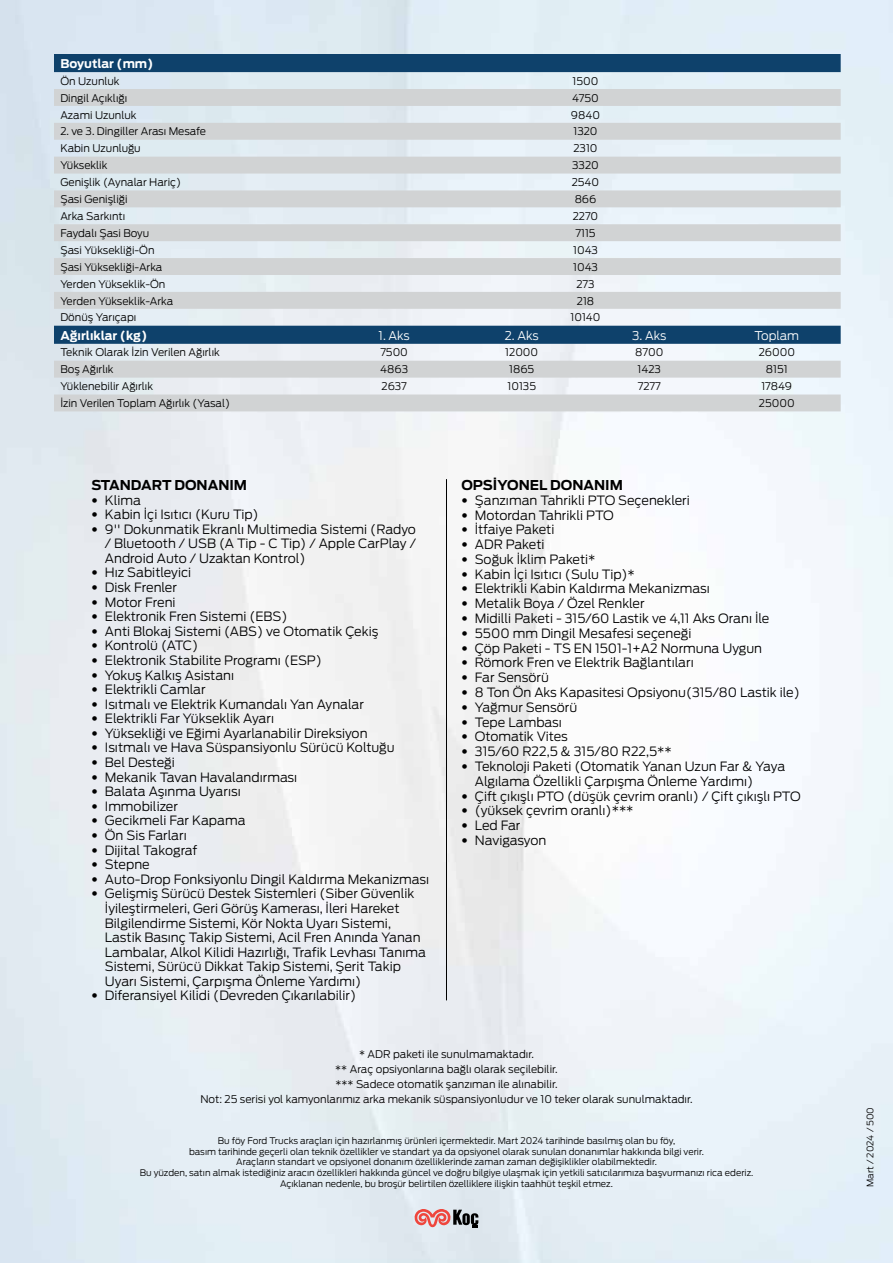
<style>
.page{position:relative;width:893px;height:1263px;background:#fff}
.page>*{position:absolute;margin:0;border:0;box-sizing:border-box;transform-origin:0 0}
.t1{font:700 13.5px "Ford Antenna";color:#000}
.t2{font:300 12.75px/14.5px "Ford Antenna";color:#000}
.t3{font:700 12px "Ford Antenna";color:#fff}
.t4{font:300 12px "Ford Antenna";color:#fff}
.t5{font:300 10.5px/15px "Ford Antenna";color:#000;text-align:center}
.t6{font:300 9px/10.8px "Ford Antenna";color:#000;text-align:center}
.s1{font-family:"Helvetica Neue LT Std";font-stretch:condensed}
</style>
<div class="page">
<hr style="left:446px;top:479px;width:1px;height:521px;background:#000">
<svg style="left:54px;top:54px;width:787px;height:35px;background:#7393ac"></svg>
<svg style="left:54px;top:89px;width:787px;height:289px;background:#cfd7dd"></svg>
<div style="left:54px;top:394px;width:787px;height:17px;background:#d1d3d4"></div>
<svg style="left:415px;top:1209px;width:63px;height:19px"></svg>
<p class="t3" style="left:60px;top:53px;width:94px">Boyutlar (mm)</p>
<p class="t5" style="left:60px;top:72px;width:61px">Ön Uzunluk</p>
<p class="t5" style="left:573px;top:72px;width:27px">1500</p>
<p class="t5" style="left:60px;top:89px;width:68px">Dingil Açıklığı</p>
<p class="t5" style="left:572px;top:89px;width:28px">4750</p>
<p class="t5" style="left:60px;top:106px;width:78px">Azami Uzunluk</p>
<p class="t5" style="left:571px;top:106px;width:31px">9840</p>
<p class="t5" style="left:60px;top:123px;width:147px">2. ve 3. Dingiller Arası Mesafe</p>
<p class="t5" style="left:573px;top:123px;width:26px">1320</p>
<p class="t5" style="left:60px;top:140px;width:82px">Kabin Uzunluğu</p>
<p class="t5" style="left:573px;top:140px;width:26px">2310</p>
<p class="t5" style="left:60px;top:157px;width:49px">Yükseklik</p>
<p class="t5" style="left:572px;top:157px;width:28px">3320</p>
<p class="t5" style="left:60px;top:174px;width:122px">Genişlik (Aynalar Hariç)</p>
<p class="t5" style="left:572px;top:174px;width:29px">2540</p>
<p class="t5" style="left:60px;top:191px;width:69px">Şasi Genişliği</p>
<p class="t5" style="left:575px;top:191px;width:23px">866</p>
<p class="t5" style="left:60px;top:207px;width:66px">Arka Sarkıntı</p>
<p class="t5" style="left:573px;top:207px;width:27px">2270</p>
<p class="t5" style="left:60px;top:224px;width:90px">Faydalı Şasi Boyu</p>
<p class="t5" style="left:575px;top:224px;width:22px">7115</p>
<p class="t5" style="left:60px;top:241px;width:96px">Şasi Yüksekliği-Ön</p>
<p class="t5" style="left:573px;top:241px;width:26px">1043</p>
<p class="t5" style="left:60px;top:258px;width:104px">Şasi Yüksekliği-Arka</p>
<p class="t5" style="left:573px;top:258px;width:26px">1043</p>
<p class="t5" style="left:60px;top:275px;width:106px">Yerden Yükseklik-Ön</p>
<p class="t5" style="left:576px;top:275px;width:20px">273</p>
<p class="t5" style="left:60px;top:292px;width:114px">Yerden Yükseklik-Arka</p>
<p class="t5" style="left:577px;top:292px;width:19px">218</p>
<p class="t5" style="left:60px;top:309px;width:78px">Dönüş Yarıçapı</p>
<p class="t5" style="left:570px;top:309px;width:32px">10140</p>
<p class="t3" style="left:60px;top:324px;width:88px">Ağırlıklar (kg)</p>
<p class="t4" style="left:379px;top:325px;width:33px">1. Aks</p>
<p class="t4" style="left:505px;top:325px;width:35px">2. Aks</p>
<p class="t4" style="left:632px;top:325px;width:36px">3. Aks</p>
<p class="t4" style="left:755px;top:325px;width:46px">Toplam</p>
<p class="t5" style="left:60px;top:344px;width:161px">Teknik Olarak İzin Verilen Ağırlık</p>
<p class="t5" style="left:380px;top:344px;width:29px">7500</p>
<p class="t5" style="left:505px;top:344px;width:35px">12000</p>
<p class="t5" style="left:635px;top:344px;width:30px">8700</p>
<p class="t5" style="left:759px;top:344px;width:38px">26000</p>
<p class="t5" style="left:60px;top:361px;width:55px">Boş Ağırlık</p>
<p class="t5" style="left:380px;top:361px;width:29px">4863</p>
<p class="t5" style="left:509px;top:361px;width:27px">1865</p>
<p class="t5" style="left:638px;top:361px;width:25px">1423</p>
<p class="t5" style="left:766px;top:361px;width:23px">8151</p>
<p class="t5" style="left:60px;top:378px;width:94px">Yüklenebilir Ağırlık</p>
<p class="t5" style="left:381px;top:378px;width:27px">2637</p>
<p class="t5" style="left:507px;top:378px;width:30px">10135</p>
<p class="t5" style="left:638px;top:378px;width:24px">7277</p>
<p class="t5" style="left:761px;top:378px;width:32px">17849</p>
<p class="t5" style="left:60px;top:395px;width:171px">İzin Verilen Toplam Ağırlık (Yasal)</p>
<p class="t5" style="left:759px;top:395px;width:37px">25000</p>
<p class="t1" style="left:91px;top:473px;width:157px">STANDART DONANIM</p>
<p class="t2" style="left:91px;top:491px;width:51px"><span class="s1">•</span> Klima</p>
<p class="t2" style="left:91px;top:506px;width:169px"><span class="s1">•</span> Kabin İçi Isıtıcı (Kuru Tip)</p>
<p class="t2" style="left:105px;top:520px;width:313px;text-align:justify;text-indent:-14px"><span class="s1">•</span> 9'' Dokunmatik Ekranlı Multimedia Sistemi (Radyo / Bluetooth / USB (A Tip - C Tip) / Apple CarPlay / Android Auto / Uzaktan Kontrol)</p>
<p class="t2" style="left:91px;top:564px;width:101px"><span class="s1">•</span> Hız Sabitleyici</p>
<p class="t2" style="left:91px;top:579px;width:87px"><span class="s1">•</span> Disk Frenler</p>
<p class="t2" style="left:91px;top:593px;width:86px"><span class="s1">•</span> Motor Freni</p>
<p class="t2" style="left:91px;top:608px;width:198px"><span class="s1">•</span> Elektronik Fren Sistemi (EBS)</p>
<p class="t2" style="left:91px;top:622px;width:288px"><span class="s1">•</span> Anti Blokaj Sistemi (ABS) ve Otomatik Çekiş</p>
<p class="t2" style="left:91px;top:637px;width:108px"><span class="s1">•</span> Kontrolü (ATC)</p>
<p class="t2" style="left:91px;top:651px;width:232px"><span class="s1">•</span> Elektronik Stabilite Programı (ESP)</p>
<p class="t2" style="left:91px;top:666px;width:144px"><span class="s1">•</span> Yokuş Kalkış Asistanı</p>
<p class="t2" style="left:91px;top:681px;width:116px"><span class="s1">•</span> Elektrikli Camlar</p>
<p class="t2" style="left:91px;top:695px;width:274px"><span class="s1">•</span> Isıtmalı ve Elektrik Kumandalı Yan Aynalar</p>
<p class="t2" style="left:91px;top:710px;width:184px"><span class="s1">•</span> Elektrikli Far Yü kseklik Ayarı</p>
<p class="t2" style="left:91px;top:724px;width:278px"><span class="s1">•</span> Yüksekliği ve Eğimi Ayarlanabilir Direksiyon</p>
<p class="t2" style="left:91px;top:739px;width:305px"><span class="s1">•</span> Isıtmalı ve Hava Süspansiyonlu Sü rücü Koltuğu</p>
<p class="t2" style="left:91px;top:754px;width:85px"><span class="s1">•</span> Bel Desteği</p>
<p class="t2" style="left:91px;top:768px;width:207px"><span class="s1">•</span> Mekanik Tavan Havalandırması</p>
<p class="t2" style="left:91px;top:783px;width:151px"><span class="s1">•</span> Balata Aşınma Uyarısı</p>
<p class="t2" style="left:91px;top:797px;width:88px"><span class="s1">•</span> Immobilizer</p>
<p class="t2" style="left:91px;top:812px;width:156px"><span class="s1">•</span> Gecikmeli Far Kapama</p>
<p class="t2" style="left:91px;top:826px;width:97px"><span class="s1">•</span> Ön Sis Farları</p>
<p class="t2" style="left:91px;top:841px;width:108px"><span class="s1">•</span> Dijital Takograf</p>
<p class="t2" style="left:91px;top:856px;width:60px"><span class="s1">•</span> Stepne</p>
<p class="t2" style="left:91px;top:870px;width:339px"><span class="s1">•</span> Auto-Drop Fonksiyonlu Dingil Kaldırma Mekanizması</p>
<p class="t2" style="left:105px;top:885px;width:322px;text-indent:-14px"><span class="s1">•</span> Gelişmiş Sürücü Destek Sistemleri (Siber Güvenlik İyileştirmeleri, Geri Görüş Kamerası, İleri Hareket Bilgilendirme Sistemi, Kör Nokta Uyarı Sistemi, Lastik Basınç Takip Sistemi, Acil Fren Anında Yanan Lambalar, Alkol Kilidi Hazırlığı, Trafik Levhası Tanıma Sistemi, Sürücü Dikkat Takip Sistemi, Şerit Takip Uyarı Sistemi, Çarpışma Önleme Yardımı)</p>
<p class="t2" style="left:91px;top:987px;width:266px"><span class="s1">•</span> Diferansiyel Kilidi (Devreden Çıkarılabilir)</p>
<p class="t1" style="left:461px;top:473px;width:163px">OPSİYONEL DONANIM</p>
<p class="t2" style="left:461px;top:491px;width:230px"><span class="s1">•</span> Şanzıman Tahrikli PTO Seçenekleri</p>
<p class="t2" style="left:461px;top:506px;width:154px"><span class="s1">•</span> Motordan Tahrikli PTO</p>
<p class="t2" style="left:461px;top:521px;width:95px"><span class="s1">•</span> İtfaiye Paketi</p>
<p class="t2" style="left:461px;top:536px;width:85px"><span class="s1">•</span> ADR Paketi</p>
<p class="t2" style="left:461px;top:550px;width:136px"><span class="s1">•</span> Soğuk İklim Paketi*</p>
<p class="t2" style="left:461px;top:565px;width:175px"><span class="s1">•</span> Kabin İçi Isıtıcı (Sulu Tip)*</p>
<p class="t2" style="left:461px;top:580px;width:250px"><span class="s1">•</span> Elektrikli Kabin Kaldırma Mekanizması</p>
<p class="t2" style="left:461px;top:595px;width:185px"><span class="s1">•</span> Metalik Boya / Özel Renkler</p>
<p class="t2" style="left:461px;top:610px;width:309px"><span class="s1">•</span> Midilli Paketi - 315/60 Lastik ve 4,11 Aks Oranı İle</p>
<p class="t2" style="left:461px;top:624px;width:232px"><span class="s1">•</span> 5500 mm Dingil Mesafesi seçeneği</p>
<p class="t2" style="left:461px;top:639px;width:302px"><span class="s1">•</span> Çöp Paketi - TS EN 1501-1+A2 Normuna Uygun</p>
<p class="t2" style="left:461px;top:654px;width:234px"><span class="s1">•</span> Römork Fren ve Elektrik Bağlantıları</p>
<p class="t2" style="left:461px;top:669px;width:84px"><span class="s1">•</span> Far Sensörü</p>
<p class="t2" style="left:461px;top:683px;width:340px"><span class="s1">•</span> 8 Ton Ön Aks Kapasitesi Opsiyonu(315/80 Lastik ile)</p>
<p class="t2" style="left:461px;top:698px;width:113px"><span class="s1">•</span> Yağmur Sensörü</p>
<p class="t2" style="left:461px;top:713px;width:102px"><span class="s1">•</span> Tepe Lambası</p>
<p class="t2" style="left:461px;top:728px;width:108px"><span class="s1">•</span> Otomatik Vites</p>
<p class="t2" style="left:461px;top:743px;width:212px"><span class="s1">•</span> 315/60 R22,5 &amp; 315/80 R22,5**</p>
<p class="t2" style="left:475px;top:757px;width:312px;text-indent:-14px"><span class="s1">•</span> Teknoloji Paketi (Otomatik Yanan Uzun Far &amp; Yaya<br>Algılama Özellikli Çarpışma Önleme Yardımı)</p>
<p class="t2" style="left:461px;top:787px;width:341px"><span class="s1">•</span> Çift çıkışlı PTO (düşük çevrim oranlı) / Çift çıkışlı PTO</p>
<p class="t2" style="left:461px;top:802px;width:174px"><span class="s1">•</span> (yüksek çevrim oranlı)***</p>
<p class="t2" style="left:461px;top:817px;width:61px"><span class="s1">•</span> Led Far</p>
<p class="t2" style="left:461px;top:831px;width:86px"><span class="s1">•</span> Navigasyon</p>
<p class="t5" style="left:200px;top:1046px;width:494px">* ADR paketi ile sunulmamaktadır.<br>** Araç opsiyonlarına bağlı olarak seçilebilir.<br>*** Sadece otomatik şanzıman ile alınabilir.<br>Not: 25 serisi yol kamyonlarımız arka mekanik süspansiyonludur ve 10 teker olarak sunulmaktadır.</p>
<p class="t6" style="left:140px;top:1134px;width:615px">Bu föy Ford Trucks araçları için hazırlanmış ürünleri içermektedir. Mart 2024 tarihinde basılmış olan bu föy,<br>basım tarihinde geçerli olan teknik özellikler ve standart ya da opsiyonel olarak sunulan donanımlar hakkında bilgi verir.<br>Araçların standart ve opsiyonel donanım özelliklerinde zaman zaman değişiklikler olabilmektedir.<br>Bu yüzden, satın almak istediğiniz aracın özellikleri hakkında güncel ve doğru bilgiye ulaşmak için yetkili satıcılarımıza başvurmanızı rica ederiz.<br>Açıklanan nedenle, bu broşür belirtilen özelliklere ilişkin taahhüt teşkil etmez.</p>
<p class="t6" style="left:864px;top:1187px;width:81px;rotate:-90deg">Mart / 2024 / 500</p>
</div>
